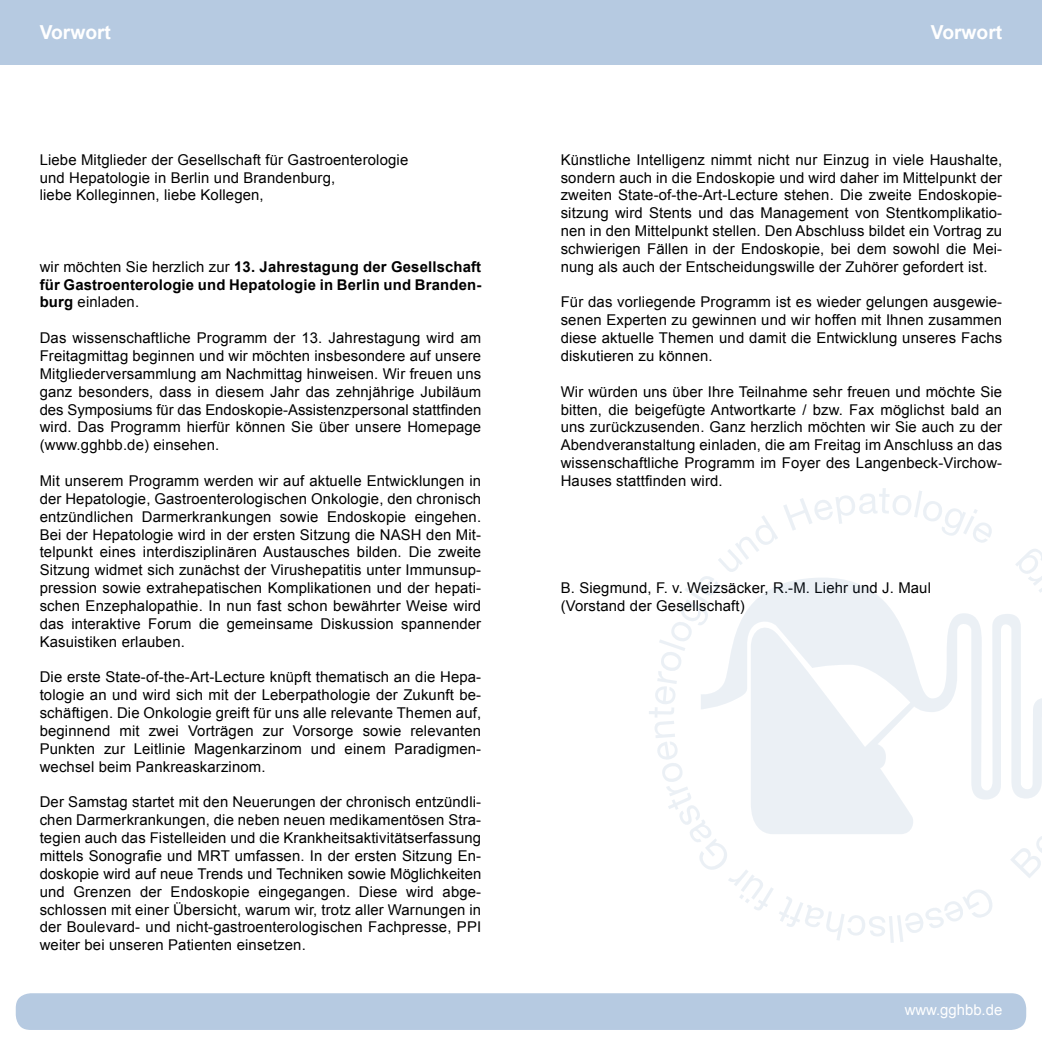
<style>
.page{position:relative;width:1042px;height:1042px;background:#fff}
.page>*{position:absolute;margin:0;border:0;box-sizing:border-box;transform-origin:0 0}
.t1{font:700 19.25px "Arial";color:#fff}
.t2{font:14.88px/17.8px "Arial";letter-spacing:.01em;color:#000;text-align:justify}
.t3{font:700 14.88px/17.8px "Arial";letter-spacing:.01em;color:#000;text-align:justify}
.t4{font:14.88px "Arial";color:#fff}
.s1{font-weight:400}
</style>
<div class="page">
<div style="left:0;top:0;width:1042px;height:64px;background:#b6cae1"></div>
<div style="left:15px;top:993px;width:1012px;height:37px;background:#b6cae1"></div>
<svg style="left:994px;top:614px;width:48px;height:185px"></svg>
<svg style="left:1010px;top:836px;width:32px;height:42px"></svg>
<svg style="left:1015px;top:549px;width:27px;height:44px"></svg>
<svg style="left:649px;top:488px;width:345px;height:455px"></svg>
<p class="t1" style="left:40px;top:19px;width:73px">Vorwort</p>
<p class="t1" style="left:931px;top:19px;width:73px">Vorwort</p>
<p class="t2" style="left:40px;top:151px;width:370px;text-align:left">Liebe Mitglieder der Gesellschaft für Gastroenterologie und Hepatologie in Berlin und Brandenburg,<br>liebe Kolleginnen, liebe Kollegen,</p>
<p class="t3" style="left:40px;top:258px;width:443px"><span class="s1">wir möchten Sie herzlich zur</span> 13. Jahrestagung der Gesellschaft für Gastroenterologie und Hepatologie in Berlin und Branden&shy;burg <span class="s1">einladen.</span></p>
<p class="t2" style="left:40px;top:329px;width:443px">Das wissenschaftliche Programm der 13. Jahrestagung wird am Freitagmittag beginnen und wir möchten insbesondere auf unsere Mitgliederversammlung am Nachmittag hinweisen. Wir freuen uns ganz besonders, dass in diesem Jahr das zehnjährige Jubiläum des Symposiums für das Endoskopie-Assistenzpersonal stattfinden wird. Das Programm hierfür können Sie über unsere Homepage (www.gghbb.de) einsehen.</p>
<p class="t2" style="left:40px;top:472px;width:443px">Mit unserem Programm werden wir auf aktuelle Entwicklungen in der Hepatologie, Gastroenterologischen Onkologie, den chronisch entzündlichen Darmerkrankungen sowie Endoskopie eingehen.<br>Bei der Hepatologie wird in der ersten Sitzung die NASH den Mit&shy;telpunkt eines interdisziplinären Austausches bilden. Die zweite Sitzung widmet sich zunächst der Virushepatitis unter Immunsup&shy;pression sowie extrahepatischen Komplikationen und der hepati&shy;schen Enzephalopathie. In nun fast schon bewährter Weise wird das interaktive Forum die gemeinsame Diskussion spannender Kasuistiken erlauben.</p>
<p class="t2" style="left:40px;top:668px;width:443px">Die erste State-of-the-Art-Lecture knüpft thematisch an die Hepa&shy;tologie an und wird sich mit der Leberpathologie der Zukunft be&shy;schäftigen. Die Onkologie greift für uns alle relevante Themen auf, beginnend mit zwei Vorträgen zur Vorsorge sowie relevanten Punkten zur Leitlinie Magenkarzinom und einem Paradigmen&shy;wechsel beim Pankreaskarzinom.</p>
<p class="t2" style="left:40px;top:793px;width:443px">Der Samstag startet mit den Neuerungen der chronisch entzündli&shy;chen Darmerkrankungen, die neben neuen medikamentösen Stra&shy;tegien auch das Fistelleiden und die Krankheitsaktivitätserfassung mittels Sonografie und MRT umfassen. In der ersten Sitzung En&shy;doskopie wird auf neue Trends und Techniken sowie Möglichkeiten und Grenzen der Endoskopie eingegangen. Diese wird abge&shy;schlossen mit einer Übersicht, warum wir, trotz aller Warnungen in der Boulevard- und nicht-gastroenterologischen Fachpresse, PPI weiter bei unseren Patienten einsetzen.</p>
<p class="t2" style="left:561px;top:151px;width:443px">Künstliche Intelligenz nimmt nicht nur Einzug in viele Haushalte, sondern auch in die Endoskopie und wird daher im Mittelpunkt der zweiten State-of-the-Art-Lecture stehen. Die zweite Endoskopie&shy;sitzung wird Stents und das Management von Stentkomplikatio&shy;nen in den Mittelpunkt stellen. Den Abschluss bildet ein Vortrag zu schwierigen Fällen in der Endoskopie, bei dem sowohl die Mei&shy;nung als auch der Entscheidungswille der Zuhörer gefordert ist.</p>
<p class="t2" style="left:561px;top:293px;width:443px">Für das vorliegende Programm ist es wieder gelungen ausgewie&shy;senen Experten zu gewinnen und wir hoffen mit Ihnen zusammen diese aktuelle Themen und damit die Entwicklung unseres Fachs diskutieren zu können.</p>
<p class="t2" style="left:561px;top:383px;width:443px">Wir würden uns über Ihre Teilnahme sehr freuen und möchte Sie bitten, die beigefügte Antwortkarte / bzw. Fax möglichst bald an uns zurückzusenden. Ganz herzlich möchten wir Sie auch zu der Abendveranstaltung einladen, die am Freitag im Anschluss an das wissenschaftliche Programm im Foyer des Langenbeck-Virchow-Hauses stattfinden wird.</p>
<p class="t2" style="left:561px;top:579px;width:372px">B. Siegmund, F. v. Weizsäcker, R.-M. Liehr und J. Maul (Vorstand der Gesellschaft)</p>
<p class="t4" style="left:904px;top:1000px;width:99px">www.gghbb.de</p>
</div>
